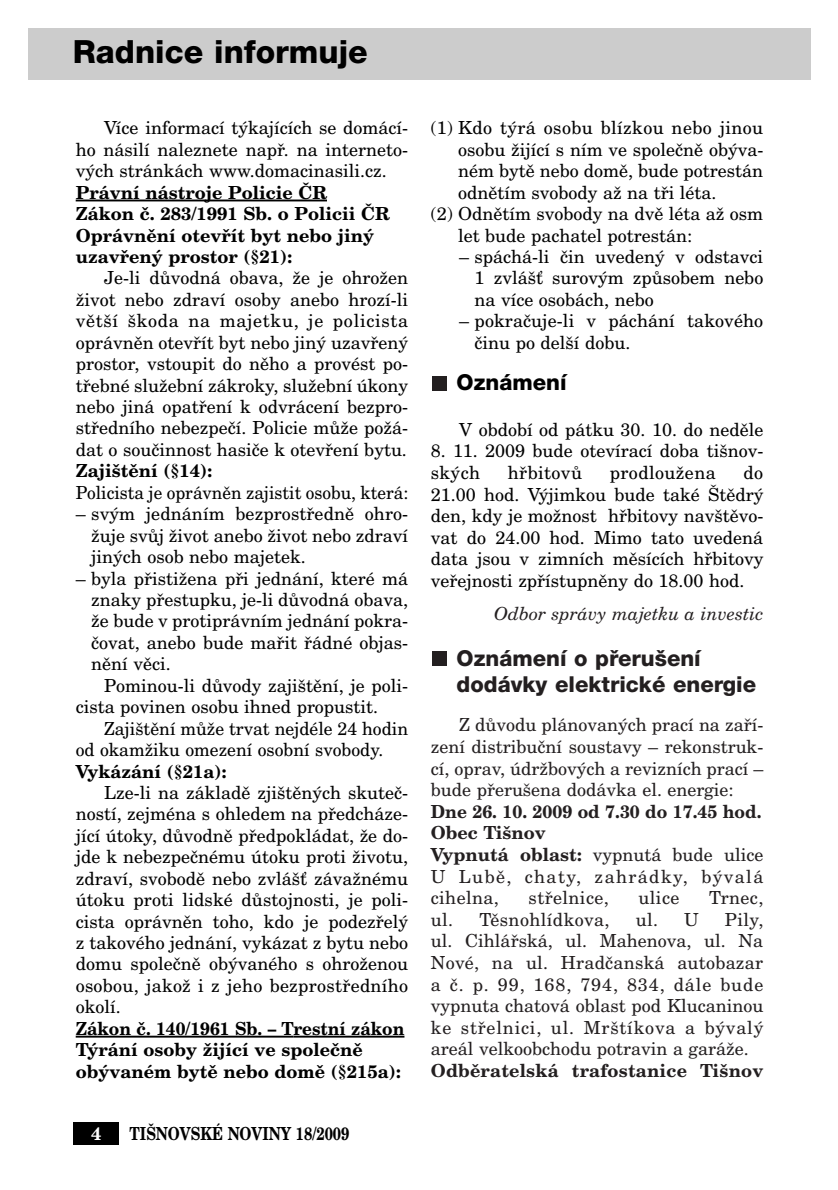
<style>
.page{position:relative;width:838px;height:1190px;background:#fff}
.page>*{position:absolute;margin:0;border:0;box-sizing:border-box;transform-origin:0 0}
.t1{font:800 32px "Helvetica Neue CE";color:#000}
.t2{font:800 22px/26.4px "Helvetica Neue CE";color:#231f20}
.t3{font:800 22px "Helvetica Neue CE";color:#000}
.t4{font:18px/21.4px "New Century Schlbk CE";color:#000;text-align:justify}
.t5{font:18px/21.6px "New Century Schlbk CE";color:#231f20;text-align:justify}
.t6{font:700 18px/21.4px "New Century Schlbk CE";color:#000}
.t7{font:700 18px/21.6px "New Century Schlbk CE";letter-spacing:.01em;color:#231f20;scale:.96 1}
.t8{font:700 18px/21.4px "New Century Schlbk CE";color:#000;scale:.95 1}
.t9{font:18px "New Century Schlbk CE";letter-spacing:.02em;color:#000}
.t10{font:18px "New Century Schlbk CE";color:#000;scale:.96 1}
.t11{font:700 18px "New Century Schlbk CE";letter-spacing:.01em;color:#231f20}
.t12{font:18px "New Century Schlbk CE";letter-spacing:.02em;color:#231f20}
.t13{font:italic 18px "New Century Schlbk CE";color:#231f20}
.t14{font:700 18px "New Century Schlbk CE";color:#000;scale:.8 1}
.t15{font:700 18px "New Century Schlbk CE";color:#fff}
.s1{font-weight:400}
</style>
<div class="page">
<div style="left:28px;top:28px;width:783px;height:51px;background:#ccc"></div>
<div style="left:74px;top:1123px;width:45px;height:22px;background:#000"></div>
<hr style="left:76px;top:200px;width:251px;height:1px;background:#000">
<hr style="left:76px;top:1036px;width:217px;height:2px;background:#000">
<hr style="left:293px;top:1036px;width:111px;height:2px;background:#000">
<div style="left:433px;top:652px;width:14px;height:14px;background:#231f20"></div>
<div style="left:433px;top:376px;width:14px;height:14px;background:#231f20"></div>
<h1 class="t1" style="left:73px;top:40px;width:296px">Radnice informuje</h1>
<p class="t4" style="left:76px;top:119px;width:334px;text-indent:28px">Více informací t˘kajících se domácí&shy;ho násilí naleznete napfi. na interneto&shy;v˘ch stránkách www.domacinasili.cz.</p>
<p class="t6" style="left:76px;top:184px;width:316px">Právní nástroje Policie âR<br>Zákon ã. 283/1991 Sb. o Policii âR<br>Oprávnûní otevfiít byt nebo jin˘ uzavfien˘ prostor (§21):</p>
<p class="t4" style="left:76px;top:269px;width:334px;text-indent:28px">Je-li dÛvodná obava, Ïe je ohroÏen Ïivot nebo zdraví osoby anebo hrozí-li vût‰í ‰koda na majetku, je policista oprávnûn otevfiít byt nebo jin˘ uzavfien˘ prostor, vstoupit do nûho a provést po&shy;tfiebné sluÏební zákroky, sluÏební úkony nebo jiná opatfiení k odvrácení bezpro&shy;stfiedního nebezpeãí. Policie mÛÏe poÏá&shy;dat o souãinnost hasiãe k otevfiení bytu.</p>
<p class="t6" style="left:76px;top:462px;width:138px">Zaji‰tûní (§14):</p>
<p class="t10" style="left:76px;top:486px;width:348px">Policista je oprávnûn zajistit osobu, která:</p>
<p class="t4" style="left:91px;top:505px;width:319px;text-indent:-15px">– sv˘m jednáním bezprostfiednû ohro-Ïuje svÛj Ïivot anebo Ïivot nebo zdraví jin˘ch osob nebo majetek.</p>
<p class="t4" style="left:91px;top:570px;width:319px;text-indent:-15px">– byla pfiistiÏena pfii jednání, které má znaky pfiestupku, je-li dÛvodná obava, Ïe bude v protiprávním jednání pokra&shy;ãovat, anebo bude mafiit fiádné objas&shy;nûní vûci.</p>
<p class="t4" style="left:76px;top:677px;width:334px;text-indent:28px">Pominou-li dÛvody zaji‰tûní, je poli&shy;cista povinen osobu ihned propustit.</p>
<p class="t4" style="left:76px;top:720px;width:334px;text-indent:28px">Zaji‰tûní mÛÏe trvat nejdéle 24 hodin od okamÏiku omezení osobní svobody.</p>
<p class="t6" style="left:76px;top:762px;width:152px">Vykázání (§21a):</p>
<p class="t4" style="left:76px;top:784px;width:334px;text-indent:28px">Lze-li na základû zji‰tûn˘ch skuteã&shy;ností, zejména s ohledem na pfiedcháze&shy;jící útoky, dÛvodnû pfiedpokládat, Ïe do&shy;jde k nebezpeãnému útoku proti Ïivotu, zdraví, svobodû nebo zvlá‰È závaÏnému útoku proti lidské dÛstojnosti, je poli&shy;cista oprávnûn toho, kdo je podezfiel˘ z takového jednání, vykázat z bytu nebo domu spoleãnû ob˘vaného s ohroÏenou osobou, jakoÏ i z jeho bezprostfiedního okolí.</p>
<p class="t8" style="left:76px;top:1020px;width:348px">Zákon ã. 140/1961 Sb. – Trestní zákon<br>T˘rání osoby Ïijící ve spoleãnû ob˘vaném bytû nebo domû (§215a):</p>
<p class="t15" style="left:91px;top:1127px;width:12px">4</p>
<p class="t14" style="left:130px;top:1127px;width:276px">TI·NOVSKÉ NOVINY 18/2009</p>
<p class="t9" style="left:431px;top:122px;width:334px">(1) Kdo t˘rá osobu blízkou nebo jinou</p>
<p class="t4" style="left:458px;top:141px;width:307px">osobu Ïijící s ním ve spoleãnû ob˘va-</p>
<p class="t4" style="left:458px;top:162px;width:307px">ném bytû nebo domû, bude potrestán</p>
<p class="t4" style="left:458px;top:184px;width:260px">odnûtím svobody aÏ na tfii léta.</p>
<p class="t4" style="left:431px;top:205px;width:334px">(2) Odnûtím svobody na dvû léta aÏ osm</p>
<p class="t4" style="left:458px;top:226px;width:236px">let bude pachatel potrestán:</p>
<p class="t4" style="left:475px;top:248px;width:290px;text-indent:-15px">– spáchá-li ãin uveden˘ v odstavci 1 zvlá‰È surov˘m zpÛsobem nebo na více osobách, nebo</p>
<p class="t4" style="left:475px;top:312px;width:290px;text-indent:-15px">– pokraãuje-li v páchání takového ãinu po del‰í dobu.</p>
<p class="t3" style="left:457px;top:375px;width:112px">Oznámení</p>
<p class="t4" style="left:459px;top:421px;width:306px">V období od pátku 30. 10. do nedûle</p>
<p class="t4" style="left:431px;top:442px;width:334px">8. 11. 2009 bude otevírací doba ti‰nov&shy;sk˘ch</p>
<p class="t4" style="left:431px;top:464px;width:334px;text-indent:313px">do 21.00 hod. V˘jimkou bude také ·tûdr˘ den, kdy je moÏnost hfibitovy nav‰tûvo&shy;vat do 24.00 hod. Mimo tato uvedená data jsou v zimních mûsících hfibitovy vefiejnosti zpfiístupnûny do 18.00 hod.</p>
<p class="t13" style="left:494px;top:607px;width:271px">Odbor správy majetku a investic</p>
<p class="t2" style="left:457px;top:648px;width:301px">Oznámení o pfieru‰ení dodávky elektrické energie</p>
<p class="t5" style="left:431px;top:716px;width:334px;text-indent:28px">Z dÛvodu plánovan˘ch prací na zafií&shy;zení distribuãní soustavy – rekonstruk&shy;cí, oprav, údrÏbov˘ch a revizních prací – bude pfieru‰ena dodávka el. energie:</p>
<p class="t7" style="left:431px;top:803px;width:348px">Dne 26. 10. 2009 od 7.30 do 17.45 hod.<br>Obec Ti‰nov<br>Vypnutá oblast: <span class="s1">vypnutá bude ulice<br>U Lubû, chaty, zahrádky, b˘valá cihelna,</span></p>
<p class="t9" style="left:508px;top:466px;width:76px">hfibitovÛ</p>
<p class="t9" style="left:610px;top:466px;width:107px">prodlouÏena</p>
<p class="t12" style="left:529px;top:891px;width:82px">stfielnice,</p>
<p class="t5" style="left:638px;top:889px;width:42px">ulice</p>
<p class="t5" style="left:709px;top:889px;width:56px">Trnec,</p>
<p class="t12" style="left:431px;top:913px;width:180px">ul. Tûsnohlídkova,</p>
<p class="t5" style="left:636px;top:911px;width:65px">ul. U</p>
<p class="t5" style="left:431px;top:911px;width:334px;text-indent:294px">Pily, ul. Cihláfiská, ul. Mahenova, ul. Na Nové, na ul. Hradãanská autobazar a ã. p. 99, 168, 794, 834, dále bude vypnuta chatová oblast pod Klucaninou ke stfielnici, ul. Mr‰tíkova a b˘val˘ areál velkoobchodu potravin a garáÏe.</p>
<p class="t11" style="left:431px;top:1064px;width:334px">Odbûratelská trafostanice Ti‰nov</p>
</div>
